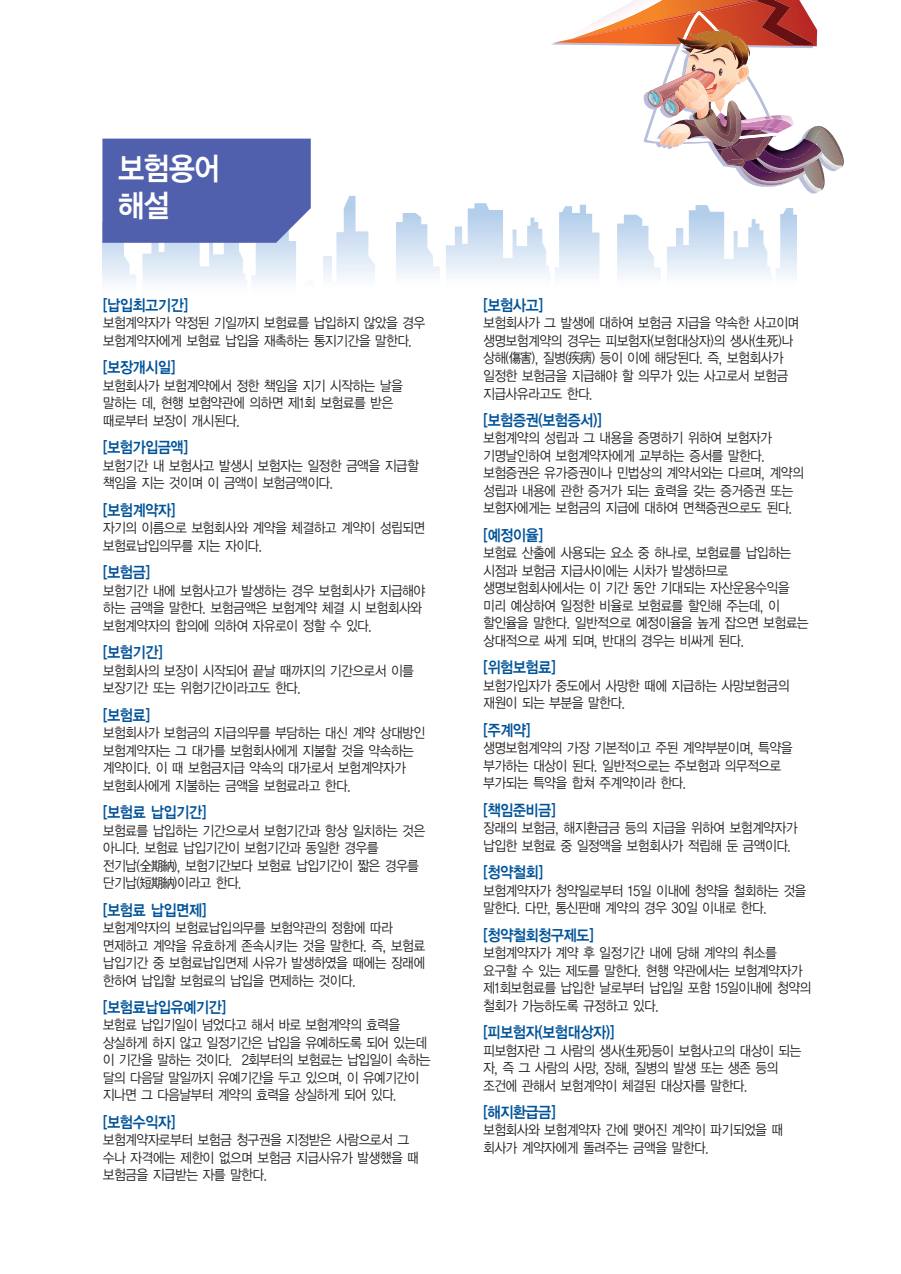
<style>
.page{position:relative;width:901px;height:1274px;background:#fff}
.page>*{position:absolute;margin:0;border:0;box-sizing:border-box;transform-origin:0 0}
.t1{font:31.5px/36.8px "YGO14";letter-spacing:-.105em;color:#fff;scale:.9 1}
.t2{font:15.75px "YGO14";letter-spacing:-.105em;color:#015399;scale:.9 1}
.t3{font:14px/17.5px "YGO12";letter-spacing:-.11em;color:#231f20;scale:.9 1}
</style>
<div class="page">
<img style="left:396px;top:203px;width:203px;height:74px">
<img style="left:323px;top:196px;width:52px;height:82px">
<img style="left:102px;top:243px;width:194px;height:41px">
<img style="left:617px;top:205px;width:180px;height:72px">
<div style="left:102px;top:139px;width:209px;height:104px;background:#5060ac"></div>
<img style="left:555px;top:0;width:289px;height:192px">
<h1 class="t1" style="left:117px;top:152px;width:117px">보험용어 해설</h1>
<p class="t2" style="left:102px;top:298px;width:97px">[납입최고기간]</p>
<p class="t3" style="left:102px;top:315px;width:361px">보험계약자가 약정된 기일까지 보험료를 납입하지 않았을 경우 보험계약자에게 보험료 납입을 재촉하는 통지기간을 말한다.</p>
<p class="t2" style="left:102px;top:360px;width:83px">[보장개시일]</p>
<p class="t3" style="left:102px;top:378px;width:336px">보험회사가 보험계약에서 정한 책임을 지기 시작하는 날을 말하는 데, 현행 보험약관에 의하면 제1회 보험료를 받은 때로부터 보장이 개시된다.</p>
<p class="t2" style="left:102px;top:440px;width:97px">[보험가입금액]</p>
<p class="t3" style="left:102px;top:458px;width:354px">보험기간 내 보험사고 발생시 보험자는 일정한 금액을 지급할 책임을 지는 것이며 이 금액이 보험금액이다.</p>
<p class="t2" style="left:102px;top:503px;width:83px">[보험계약자]</p>
<p class="t3" style="left:102px;top:520px;width:361px">자기의 이름으로 보험회사와 계약을 체결하고 계약이 성립되면 보험료납입의무를 지는 자이다.</p>
<p class="t2" style="left:102px;top:565px;width:55px">[보험금]</p>
<p class="t3" style="left:102px;top:582px;width:361px">보험기간 내에 보험사고가 발생하는 경우 보험회사가 지급해야 하는 금액을 말한다. 보험금액은 보험계약 체결 시 보험회사와 보험계약자의 합의에 의하여 자유로이 정할 수 있다.</p>
<p class="t2" style="left:102px;top:645px;width:69px">[보험기간]</p>
<p class="t3" style="left:102px;top:662px;width:348px">보험회사의 보장이 시작되어 끝날 때까지의 기간으로서 이를 보장기간 또는 위험기간이라고도 한다.</p>
<p class="t2" style="left:102px;top:708px;width:55px">[보험료]</p>
<p class="t3" style="left:102px;top:725px;width:361px">보험회사가 보험금의 지급의무를 부담하는 대신 계약 상대방인 보험계약자는 그 대가를 보험회사에게 지불할 것을 약속하는 계약이다. 이 때 보험금지급 약속의 대가로서 보험계약자가 보험회사에게 지불하는 금액을 보험료라고 한다.</p>
<p class="t2" style="left:102px;top:805px;width:118px">[보험료 납입기간]</p>
<p class="t3" style="left:102px;top:822px;width:361px">보험료를 납입하는 기간으로서 보험기간과 항상 일치하는 것은 아니다. 보험료 납입기간이 보험기간과 동일한 경우를<br>전기납(全期納), 보험기간보다 보험료 납입기간이 짧은 경우를 단기납(短期納)이라고 한다.</p>
<p class="t2" style="left:102px;top:902px;width:118px">[보험료 납입면제]</p>
<p class="t3" style="left:102px;top:920px;width:361px">보험계약자의 보험료납입의무를 보험약관의 정함에 따라 면제하고 계약을 유효하게 존속시키는 것을 말한다. 즉, 보험료 납입기간 중 보험료납입면제 사유가 발생하였을 때에는 장래에 한하여 납입할 보험료의 납입을 면제하는 것이다.</p>
<p class="t2" style="left:102px;top:1000px;width:139px">[보험료납입유예기간]</p>
<p class="t3" style="left:102px;top:1017px;width:367px">보험료 납입기일이 넘었다고 해서 바로 보험계약의 효력을 상실하게 하지 않고 일정기간은 납입을 유예하도록 되어 있는데 이 기간을 말하는 것이다. 2회부터의 보험료는 납입일이 속하는 달의 다음달 말일까지 유예기간을 두고 있으며, 이 유예기간이 지나면 그 다음날부터 계약의 효력을 상실하게 되어 있다.</p>
<p class="t2" style="left:102px;top:1115px;width:83px">[보험수익자]</p>
<p class="t3" style="left:102px;top:1132px;width:354px">보험계약자로부터 보험금 청구권을 지정받은 사람으로서 그 수나 자격에는 제한이 없으며 보험금 지급사유가 발생했을 때 보험금을 지급받는 자를 말한다.</p>
<p class="t2" style="left:483px;top:298px;width:69px">[보험사고]</p>
<p class="t3" style="left:483px;top:315px;width:354px">보험회사가 그 발생에 대하여 보험금 지급을 약속한 사고이며 생명보험계약의 경우는 피보험자(보험대상자)의 생사(生死)나 상해(傷害), 질병(疾病) 등이 이에 해당된다. 즉, 보험회사가 일정한 보험금을 지급해야 할 의무가 있는 사고로서 보험금 지급사유라고도 한다.</p>
<p class="t2" style="left:483px;top:413px;width:134px">[보험증권(보험증서)]</p>
<p class="t3" style="left:483px;top:430px;width:359px">보험계약의 성립과 그 내용을 증명하기 위하여 보험자가 기명날인하여 보험계약자에게 교부하는 증서를 말한다. 보험증권은 유가증권이나 민법상의 계약서와는 다르며, 계약의 성립과 내용에 관한 증거가 되는 효력을 갖는 증거증권 또는 보험자에게는 보험금의 지급에 대하여 면책증권으로도 된다.</p>
<p class="t2" style="left:483px;top:528px;width:69px">[예정이율]</p>
<p class="t3" style="left:483px;top:545px;width:364px">보험료 산출에 사용되는 요소 중 하나로, 보험료를 납입하는 시점과 보험금 지급사이에는 시차가 발생하므로 생명보험회사에서는 이 기간 동안 기대되는 자산운용수익을 미리 예상하여 일정한 비율로 보험료를 할인해 주는데, 이 할인율을 말한다. 일반적으로 예정이율을 높게 잡으면 보험료는 상대적으로 싸게 되며, 반대의 경우는 비싸게 된다.</p>
<p class="t2" style="left:483px;top:660px;width:83px">[위험보험료]</p>
<p class="t3" style="left:483px;top:678px;width:343px">보험가입자가 중도에서 사망한 때에 지급하는 사망보험금의 재원이 되는 부분을 말한다.</p>
<p class="t2" style="left:483px;top:723px;width:55px">[주계약]</p>
<p class="t3" style="left:483px;top:740px;width:346px">생명보험계약의 가장 기본적이고 주된 계약부분이며, 특약을 부가하는 대상이 된다. 일반적으로는 주보험과 의무적으로 부가되는 특약을 합쳐 주계약이라 한다.</p>
<p class="t2" style="left:483px;top:803px;width:83px">[책임준비금]</p>
<p class="t3" style="left:483px;top:820px;width:352px">장래의 보험금, 해지환급금 등의 지급을 위하여 보험계약자가 납입한 보험료 중 일정액을 보험회사가 적립해 둔 금액이다.</p>
<p class="t2" style="left:483px;top:865px;width:69px">[청약철회]</p>
<p class="t3" style="left:483px;top:882px;width:362px">보험계약자가 청약일로부터 15일 이내에 청약을 철회하는 것을 말한다. 다만, 통신판매 계약의 경우 30일 이내로 한다.</p>
<p class="t2" style="left:483px;top:928px;width:125px">[청약철회청구제도]</p>
<p class="t3" style="left:483px;top:945px;width:367px">보험계약자가 계약 후 일정기간 내에 당해 계약의 취소를 요구할 수 있는 제도를 말한다. 현행 약관에서는 보험계약자가 제1회보험료를 납입한 날로부터 납입일 포함 15일이내에 청약의 철회가 가능하도록 규정하고 있다.</p>
<p class="t2" style="left:483px;top:1025px;width:149px">[피보험자(보험대상자)]</p>
<p class="t3" style="left:483px;top:1042px;width:356px">피보험자란 그 사람의 생사(生死)등이 보험사고의 대상이 되는 자, 즉 그 사람의 사망, 장해, 질병의 발생 또는 생존 등의 조건에 관해서 보험계약이 체결된 대상자를 말한다.</p>
<p class="t2" style="left:483px;top:1105px;width:83px">[해지환급금]</p>
<p class="t3" style="left:483px;top:1122px;width:336px">보험회사와 보험계약자 간에 맺어진 계약이 파기되었을 때 회사가 계약자에게 돌려주는 금액을 말한다.</p>
</div>
